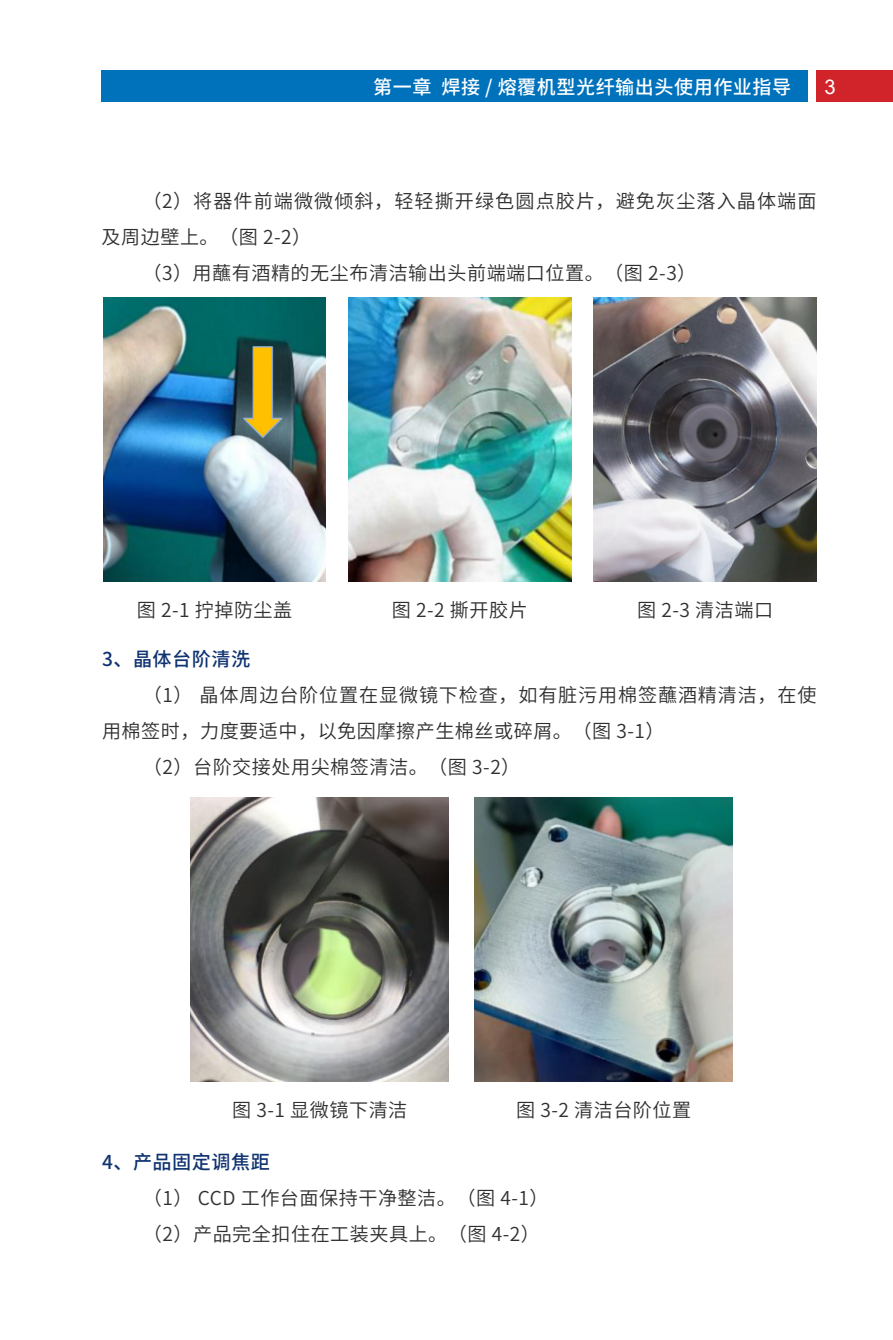
<style>
.page{position:relative;width:893px;height:1340px;background:#fff}
.page>*{position:absolute;margin:0;border:0;box-sizing:border-box;transform-origin:0 0}
.t1{font:20.25px "Arial";color:#fff}
._1-正文{font:19.12px "Source Han Sans SC";letter-spacing:.025em;color:#312f30}
._1-正文-2{font:19.12px/36px "Source Han Sans SC";letter-spacing:.045em;color:#312f30}
._1-正文-3{font:19.12px/36px "Source Han Sans SC";letter-spacing:.055em;color:#312f30}
.t2{font:500 19.12px "Source Han Sans SC";letter-spacing:.025em;color:#fff}
._3-内文小标{font:500 19.12px "Source Han Sans SC";letter-spacing:.025em;color:#103371}
</style>
<div class="page">
<div style="left:102px;top:70px;width:706px;height:32px;background:#0072bc"></div>
<div style="left:817px;top:70px;width:76px;height:32px;background:#d1232a"></div>
<img style="left:103px;top:298px;width:223px;height:283px">
<img style="left:191px;top:797px;width:258px;height:284px">
<img style="left:348px;top:298px;width:223px;height:283px">
<img style="left:475px;top:797px;width:258px;height:284px">
<img style="left:594px;top:298px;width:222px;height:283px">
<p class="t2" style="left:373px;top:76px;width:420px">第一章 焊接 / 熔覆机型光纤输出头使用作业指导</p>
<p class="t1" style="left:824px;top:73px;width:13px">3</p>
<p class="_1-正文-3" style="left:102px;top:184px;width:716px;text-indent:41px">（2）将器件前端微微倾斜，轻轻撕开绿色圆点胶片，避免灰尘落入晶体端面及周边壁上。（图 2-2）</p>
<p class="_1-正文" style="left:142px;top:262px;width:555px">（3）用蘸有酒精的无尘布清洁输出头前端端口位置。（图 2-3）</p>
<p class="_1-正文" style="left:392px;top:599px;width:138px">图 2-2 撕开胶片</p>
<p class="_1-正文" style="left:137px;top:599px;width:157px">图 2-1 拧掉防尘盖</p>
<p class="_1-正文" style="left:637px;top:599px;width:138px">图 2-3 清洁端口</p>
<p class="_3-内文小标" style="left:102px;top:648px;width:150px">3、晶体台阶清洗</p>
<p class="_1-正文-2" style="left:102px;top:677px;width:716px;text-indent:41px">（1） 晶体周边台阶位置在显微镜下检查，如有脏污用棉签蘸酒精清洁，在使用棉签时，力度要适中，以免因摩擦产生棉丝或碎屑。（图 3-1）</p>
<p class="_1-正文" style="left:143px;top:756px;width:379px">（2）台阶交接处用尖棉签清洁。（图 3-2）</p>
<p class="_1-正文" style="left:232px;top:1099px;width:177px">图 3-1 显微镜下清洁</p>
<p class="_1-正文" style="left:516px;top:1099px;width:177px">图 3-2 清洁台阶位置</p>
<p class="_3-内文小标" style="left:102px;top:1150px;width:169px">4、产品固定调焦距</p>
<p class="_1-正文" style="left:143px;top:1186px;width:407px">（1） CCD 工作台面保持干净整洁。（图 4-1）</p>
<p class="_1-正文" style="left:143px;top:1222px;width:399px">（2）产品完全扣住在工装夹具上。（图 4-2）</p>
</div>
